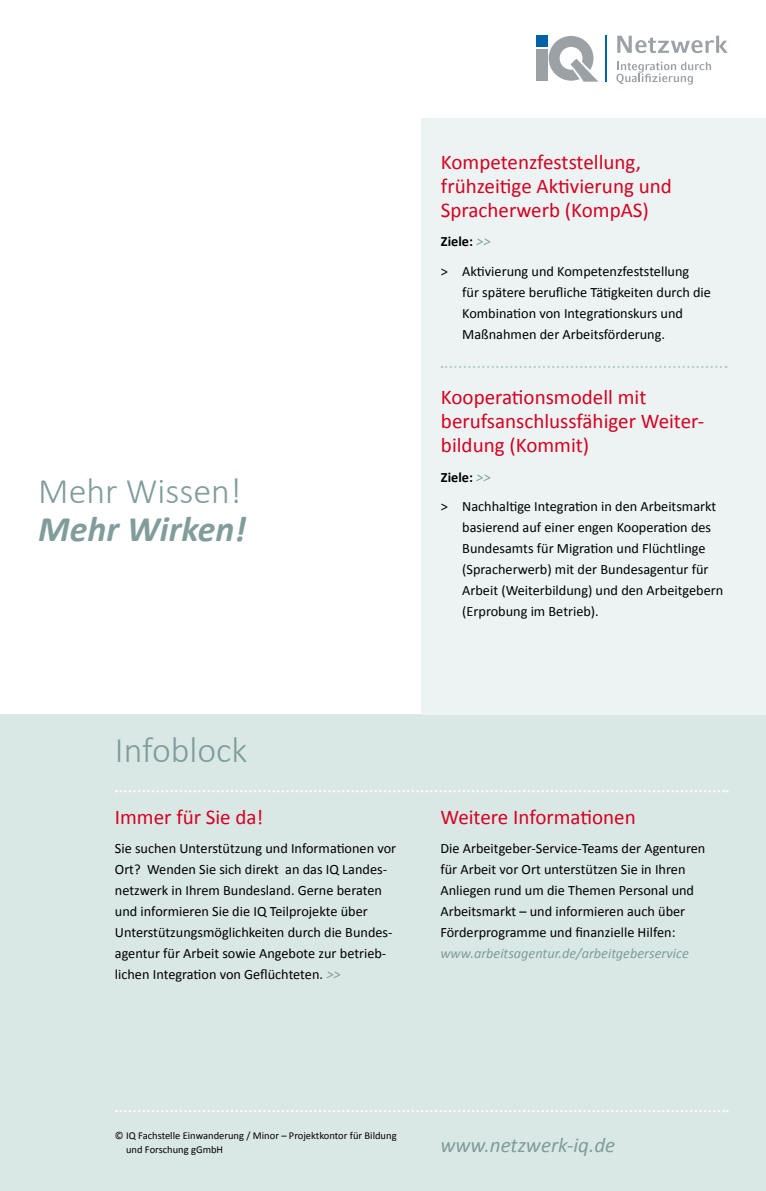
<style>
.page{position:relative;width:766px;height:1191px;background:#fff}
.page>*{position:absolute;margin:0;border:0;box-sizing:border-box;transform-origin:0 0}
.t1{font:300 36px "Calibri";color:#809c9b}
.t2{font:italic 700 36px "Calibri";color:#809c9b}
.t3{font:21px/24px "Calibri";color:#d40122}
.t4{font:italic 21px "Calibri";color:#809c9b}
.t5{font:14.25px/21px "Calibri";color:#000}
.t6{font:700 14.25px "Calibri";color:#000}
.t7{font:10.5px/13.5px "Calibri";color:#000}
.s1{font-weight:400;font-style:italic;color:#809c9b}
.s2{font-style:italic;color:#809c9b}
</style>
<div class="page">
<div style="left:0;top:714px;width:765px;height:477px;background:#d9e8e5"></div>
<svg style="left:116px;top:790px;width:611px;height:2px"></svg>
<div style="left:536px;top:49px;width:11px;height:32px;background:#9ba1a5"></div>
<div style="left:536px;top:36px;width:11px;height:11px;background:#0062a9"></div>
<svg style="left:548px;top:36px;width:50px;height:46px"></svg>
<hr style="left:604px;top:35px;width:2px;height:47px;background:#0062a9">
<svg style="left:616px;top:61px;width:94px;height:24px"></svg>
<svg style="left:617px;top:36px;width:110px;height:17px"></svg>
<svg style="left:116px;top:1110px;width:611px;height:2px"></svg>
<div style="left:421px;top:119px;width:344px;height:596px;background:#ecf3f2"></div>
<svg style="left:441px;top:366px;width:285px;height:2px"></svg>
<p class="t1" style="left:38px;top:469px;width:205px">Mehr Wissen!</p>
<p class="t2" style="left:38px;top:506px;width:209px">Mehr Wirken!</p>
<p class="t3" style="left:441px;top:150px;width:232px">Kompetenzfeststellung, frühzeitige Aktivierung und<br>Spracherwerb (KompAS)</p>
<p class="t6" style="left:441px;top:232px;width:51px">Ziele: <span class="s1">&gt;&gt;</span></p>
<p class="t5" style="left:462px;top:261px;width:250px;text-indent:-21px">&gt; Aktivierung und Kompetenzfeststellung<br>für spätere berufliche Tätigkeiten durch die Kombination von Integrationskurs und Maßnahmen der Arbeitsförderung.</p>
<p class="t3" style="left:441px;top:385px;width:265px">Kooperationsmodell mit berufsanschlussfähiger Weiter&shy;bildung (Kommit)</p>
<p class="t6" style="left:441px;top:468px;width:51px">Ziele: <span class="s1">&gt;&gt;</span></p>
<p class="t5" style="left:462px;top:496px;width:262px;text-indent:-21px">&gt; Nachhaltige Integration in den Arbeitsmarkt basierend auf einer engen Kooperation des Bundesamts für Migration und Flüchtlinge (Spracherwerb) mit der Bundesagentur für Arbeit (Weiterbildung) und den Arbeitgebern (Erprobung im Betrieb).</p>
<h1 class="t1" style="left:115px;top:727px;width:134px">Infoblock</h1>
<p class="t3" style="left:115px;top:805px;width:150px">Immer für Sie da!</p>
<p class="t5" style="left:115px;top:838px;width:283px">Sie suchen Unterstützung und Informationen vor Ort? Wenden Sie sich direkt an das IQ Landes&shy;netzwerk in Ihrem Bundesland. Gerne beraten und informieren Sie die IQ Teilprojekte über Unterstützungsmöglichkeiten durch die Bundes&shy;agentur für Arbeit sowie Angebote zur betrieb&shy;lichen Integration von Geflüchteten. <span class="s2">&gt;&gt;</span></p>
<p class="t3" style="left:440px;top:805px;width:197px">Weitere Informationen</p>
<p class="t5" style="left:440px;top:838px;width:266px">Die Arbeitgeber-Service-Teams der Agenturen für Arbeit vor Ort unterstützen Sie in Ihren Anliegen rund um die Themen Personal und Arbeitsmarkt – und informieren auch über Förderprogramme und finanzielle Hilfen: <span class="s2">www.arbeitsagentur.de/arbeitgeberservice</span></p>
<p class="t7" style="left:126px;top:1129px;width:272px;text-indent:-11px">© IQ Fachstelle Einwanderung / Minor – Projektkontor für Bildung und Forschung gGmbH</p>
<p class="t4" style="left:440px;top:1130px;width:176px">www.netzwerk-iq.de</p>
</div>
